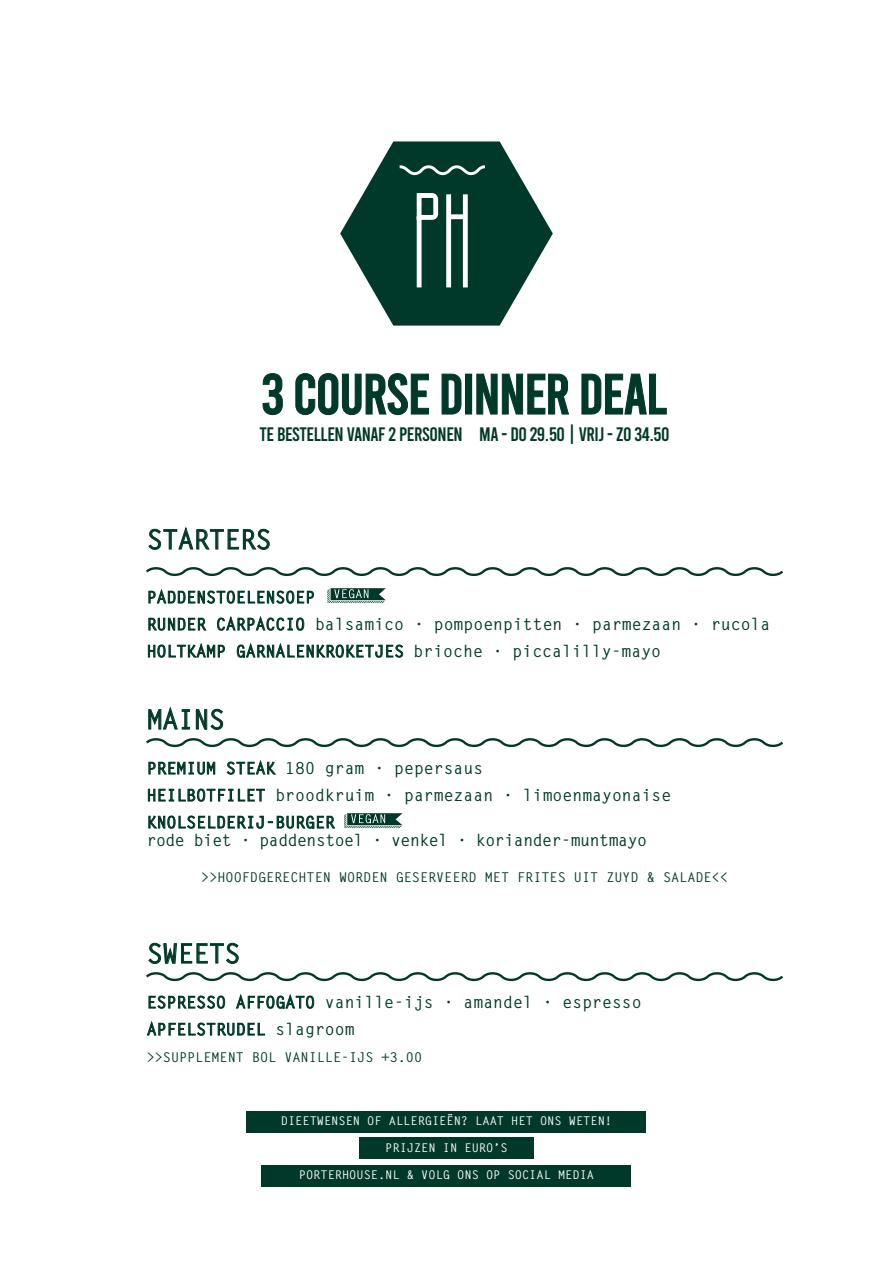
<style>
.page{position:relative;width:893px;height:1263px;background:#fff}
.page>*{position:absolute;margin:0;border:0;box-sizing:border-box;transform-origin:0 0}
.t1{font:57px "Bebas";letter-spacing:-.025em;color:#003929}
.t2{font:700 27px "Letter Gothic Std";letter-spacing:-.025em;color:#003929}
.t3{font:19.5px "Bebas";letter-spacing:-.025em;color:#003929}
.t4{font:700 16.5px/27px "Letter Gothic Std";color:#003929}
.t5{font:700 16.5px "Letter Gothic Std";letter-spacing:-.03em;color:#003929}
.t6{font:700 13.5px "Letter Gothic Std";color:#003929}
.t7{font:700 12px "Letter Gothic Std";color:#fff}
</style>
<div class="page">
<svg style="left:146px;top:567px;width:638px;height:9px"></svg>
<svg style="left:328px;top:588px;width:58px;height:15px"></svg>
<svg style="left:146px;top:738px;width:638px;height:10px"></svg>
<svg style="left:344px;top:813px;width:58px;height:15px"></svg>
<svg style="left:146px;top:972px;width:638px;height:10px"></svg>
<div style="left:359px;top:1137px;width:175px;height:22px;background:#003929"></div>
<div style="left:247px;top:1112px;width:399px;height:21px;background:#003929"></div>
<div style="left:261px;top:1165px;width:370px;height:21px;background:#003929"></div>
<svg style="left:340px;top:141px;width:213px;height:185px"></svg>
<h1 class="t1" style="left:261px;top:366px;width:408px">3 COURSE DINNER DEAL</h1>
<p class="t3" style="left:259px;top:424px;width:412px">TE BESTELLEN VANAF 2 PERSONEN MA - DO 29.50 | VRIJ - ZO 34.50</p>
<h2 class="t2" style="left:147px;top:523px;width:126px">STARTERS</h2>
<p class="t4" style="left:147px;top:584px;width:625px">PADDENSTOELENSOEP<br>RUNDER CARPACCIO balsamico · pompoenpitten · parmezaan · rucola<br>HOLTKAMP GARNALENKROKETJES brioche · piccalilly-mayo</p>
<h2 class="t2" style="left:147px;top:703px;width:80px">MAINS</h2>
<p class="t4" style="left:147px;top:755px;width:526px">PREMIUM STEAK 180 gram · pepersaus<br>HEILBOTFILET broodkruim · parmezaan · limoenmayonaise<br>KNOLSELDERIJ-BURGER</p>
<p class="t5" style="left:147px;top:830px;width:502px">rode biet · paddenstoel · venkel · koriander-muntmayo</p>
<p class="t6" style="left:201px;top:869px;width:528px">&gt;&gt;HOOFDGERECHTEN WORDEN GESERVEERD MET FRITES UIT ZUYD &amp; SALADE&lt;&lt;</p>
<h2 class="t2" style="left:147px;top:937px;width:95px">SWEETS</h2>
<p class="t4" style="left:147px;top:989px;width:497px">ESPRESSO AFFOGATO vanille-ijs · amandel · espresso<br>APFELSTRUDEL slagroom</p>
<p class="t6" style="left:147px;top:1049px;width:277px">&gt;&gt;SUPPLEMENT BOL VANILLE-IJS +3.00</p>
<p class="t7" style="left:281px;top:1113px;width:333px">DIEETWENSEN OF ALLERGIEËN? LAAT HET ONS WETEN!</p>
<p class="t7" style="left:385px;top:1140px;width:124px">PRIJZEN IN EURO’S</p>
<p class="t7" style="left:299px;top:1167px;width:297px">PORTERHOUSE.NL &amp; VOLG ONS OP SOCIAL MEDIA</p>
</div>
